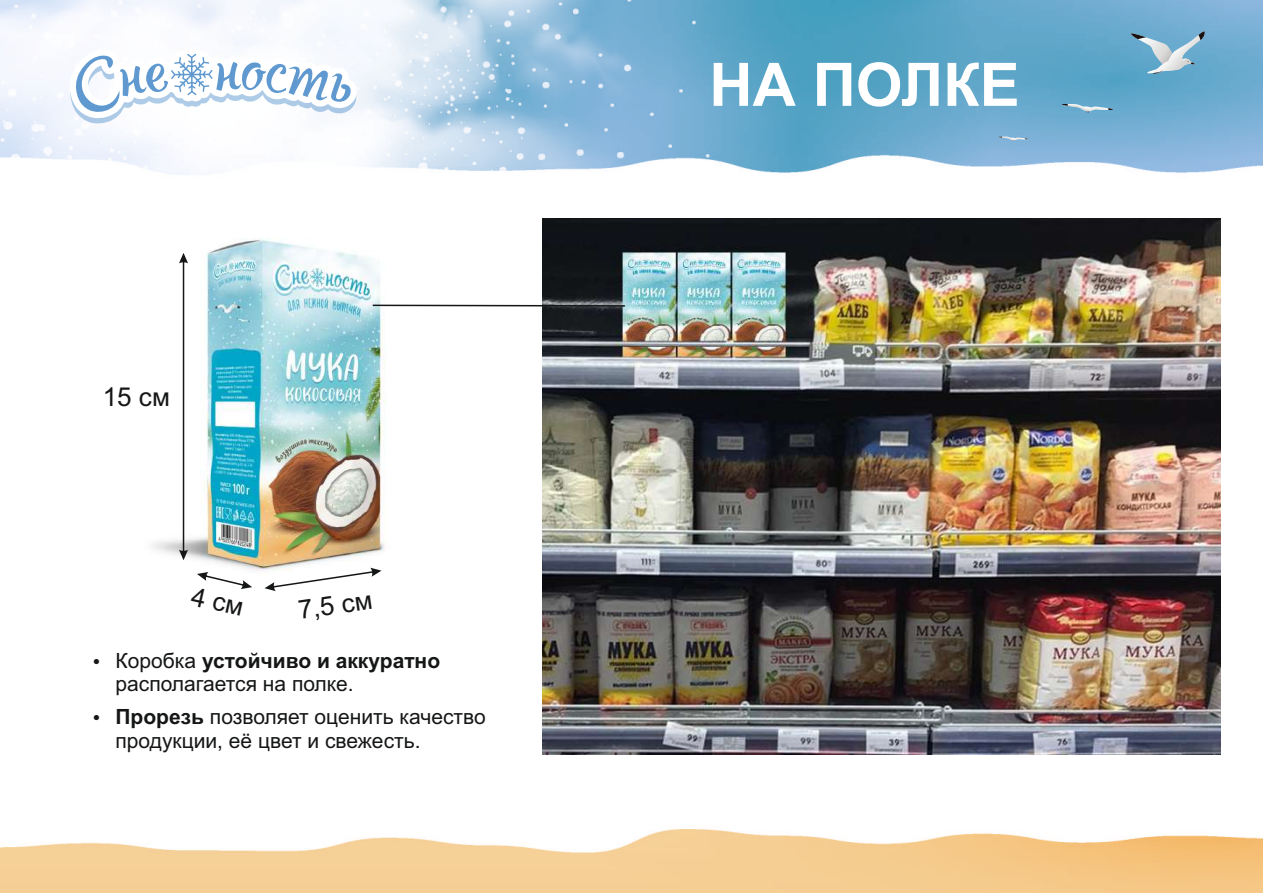
<style>
.page{position:relative;width:1263px;height:893px;background:#fff}
.page>*{position:absolute;margin:0;border:0;box-sizing:border-box;transform-origin:0 0}
.t1{font:700 60px "Arial";color:#fff}
.t2{font:26.1px "Arial";color:#151616}
.t3{font:21px/23.4px "Arial";color:#151616}
.s1{font-weight:700}
</style>
<div class="page">
<img style="left:0;top:0;width:1263px;height:893px">
<svg style="left:1130px;top:31px;width:75px;height:43px;background:#87b5ce"></svg>
<svg style="left:1059px;top:104px;width:56px;height:9px"></svg>
<svg style="left:997px;top:137px;width:32px;height:4px"></svg>
<svg style="left:67px;top:0;width:296px;height:286px"></svg>
<svg style="left:70px;top:54px;width:286px;height:69px"></svg>
<div style="left:276px;top:78px;width:12px;height:8px;background:#fff;border-radius:50%"></div>
<img style="left:543px;top:219px;width:677px;height:536px">
<img style="left:120px;top:192px;width:311px;height:421px">
<svg style="left:265px;top:568px;width:116px;height:23px"></svg>
<svg style="left:179px;top:253px;width:9px;height:307px"></svg>
<svg style="left:371px;top:304px;width:255px;height:3px"></svg>
<svg style="left:94px;top:659px;width:5px;height:5px"></svg>
<svg style="left:94px;top:715px;width:5px;height:5px"></svg>
<svg style="left:190px;top:572px;width:62px;height:44px"></svg>
<p class="t2" style="left:103px;top:387px;width:69px">15 см</p>
<p class="t2" style="left:297px;top:600px;width:76px;rotate:-8deg">7,5 см</p>
<p class="t3" style="left:116px;top:651px;width:326px">Коробка <span class="s1">устойчиво и аккуратно </span>располагается на полке.</p>
<p class="t3" style="left:116px;top:707px;width:372px"><span class="s1">Прорезь</span> позволяет оценить качество продукции, её цвет и свежесть.</p>
<h1 class="t1" style="left:709px;top:62px;width:312px">НА ПОЛКЕ</h1>
</div>
